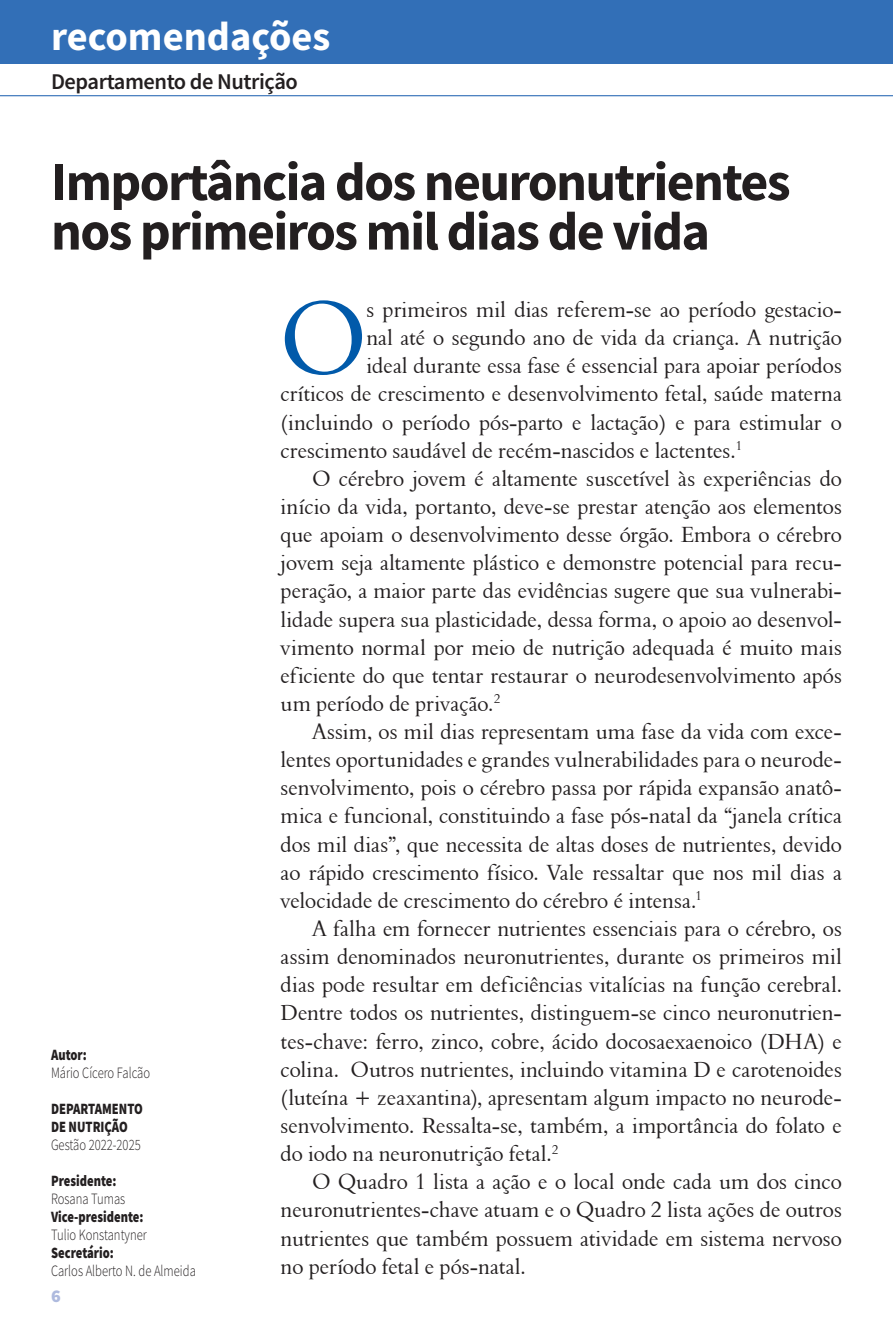
<style>
.page{position:relative;width:893px;height:1340px;background:#fff}
.page>*{position:absolute;margin:0;border:0;box-sizing:border-box;transform-origin:0 0}
.t1{font:106.88px "Aldine 401 BT Roman A";color:#015aaa;scale:.95 1}
.t2{font:700 54px/49.5px "Source Sans Pro";letter-spacing:-.03em;color:#231f20}
.t3{font:700 40.5px "Source Sans Pro";color:#fff}
.texto{font:22.5px/28.1px "Aldine 401 BT Roman A";color:#231f20;text-align:justify;scale:.95 1}
.t4{font:600 22.5px "Source Sans Pro";letter-spacing:-.02em;color:#231f20}
.t5{font:900 18px "Source Sans Pro";color:#aebade}
.t6{font:300 15.75px "Source Sans Pro";color:#231f20;scale:.8 1}
.t7{font:900 15.75px "Source Sans Pro";color:#231f20;scale:.8 1}
</style>
<div class="page">
<div style="left:0;top:0;width:893px;height:64px;background:#326fb7"></div>
<hr style="left:0;top:95px;width:893px;height:1px;background:#326fb7">
<p class="t3" style="left:51px;top:10px;width:281px">recomendações</p>
<p class="t4" style="left:51px;top:66px;width:248px">Departamento de Nutrição</p>
<p class="t2" style="left:51px;top:156px;width:741px">Importância dos neuronutrientes nos primeiros mil dias de vida</p>
<p class="t7" style="left:51px;top:1043px;width:46px">Autor:</p>
<p class="t6" style="left:51px;top:1063px;width:125px">Mário Cícero Falcão</p>
<p class="t7" style="left:51px;top:1097px;width:116px">DEPARTAMENTO</p>
<p class="t7" style="left:51px;top:1115px;width:98px">DE NUTRIÇÃO</p>
<p class="t6" style="left:51px;top:1135px;width:114px">Gestão 2022-2025</p>
<p class="t7" style="left:51px;top:1169px;width:83px">Presidente:</p>
<p class="t6" style="left:51px;top:1189px;width:94px">Rosana Tumas</p>
<p class="t7" style="left:51px;top:1205px;width:117px">Vice-presidente:</p>
<p class="t6" style="left:51px;top:1225px;width:121px">Tulio Konstantyner</p>
<p class="t7" style="left:51px;top:1241px;width:80px">Secretário:</p>
<p class="t6" style="left:51px;top:1261px;width:183px">Carlos Alberto N. de Almeida</p>
<p class="t5" style="left:51px;top:1283px;width:11px">6</p>
<p class="t1" style="left:281px;top:272px;width:92px">O</p>
<p class="texto" style="left:366px;top:295px;width:502px">s primeiros mil dias referem-se ao período gestacio-</p>
<p class="texto" style="left:366px;top:323px;width:502px">nal até o segundo ano de vida da criança. A nutrição</p>
<p class="texto" style="left:366px;top:351px;width:502px">ideal durante essa fase é essencial para apoiar períodos</p>
<p class="texto" style="left:281px;top:379px;width:592px">críticos de crescimento e desenvolvimento fetal, saúde materna</p>
<p class="texto" style="left:281px;top:407px;width:592px">(incluindo o período pós-parto e lactação) e para estimular o</p>
<p class="texto" style="left:281px;top:436px;width:487px">crescimento saudável de recém-nascidos e lactentes.<sup>1</sup></p>
<p class="texto" style="left:281px;top:464px;width:592px;text-indent:32px">O cérebro jovem é altamente suscetível às experiências do início da vida, portanto, deve-se prestar atenção aos elementos que apoiam o desenvolvimento desse órgão. Embora o cérebro jovem seja altamente plástico e demonstre potencial para recu&shy;peração, a maior parte das evidências sugere que sua vulnerabi&shy;lidade supera sua plasticidade, dessa forma, o apoio ao desenvol&shy;vimento normal por meio de nutrição adequada é muito mais eficiente do que tentar restaurar o neurodesenvolvimento após um período de privação.<sup>2</sup></p>
<p class="texto" style="left:281px;top:717px;width:592px;text-indent:32px">Assim, os mil dias representam uma fase da vida com exce&shy;lentes oportunidades e grandes vulnerabilidades para o neurode&shy;senvolvimento, pois o cérebro passa por rápida expansão anatô&shy;mica e funcional, constituindo a fase pós-natal da “janela crítica dos mil dias”, que necessita de altas doses de nutrientes, devido ao rápido crescimento físico. Vale ressaltar que nos mil dias a velocidade de crescimento do cérebro é intensa.<sup>1</sup></p>
<p class="texto" style="left:281px;top:914px;width:592px;text-indent:32px">A falha em fornecer nutrientes essenciais para o cérebro, os assim denominados neuronutrientes, durante os primeiros mil dias pode resultar em deficiências vitalícias na função cerebral.<br>Dentre todos os nutrientes, distinguem-se cinco neuronutrien&shy;tes-chave: ferro, zinco, cobre, ácido docosaexaenoico (DHA) e colina. Outros nutrientes, incluindo vitamina D e carotenoides (luteína + zeaxantina), apresentam algum impacto no neurode&shy;senvolvimento. Ressalta-se, também, a importância do folato e do iodo na neuronutrição fetal.<sup>2</sup></p>
<p class="texto" style="left:281px;top:1167px;width:592px;text-indent:32px">O Quadro 1 lista a ação e o local onde cada um dos cinco neuronutrientes-chave atuam e o Quadro 2 lista ações de outros nutrientes que também possuem atividade em sistema nervoso no período fetal e pós-natal.</p>
</div>
